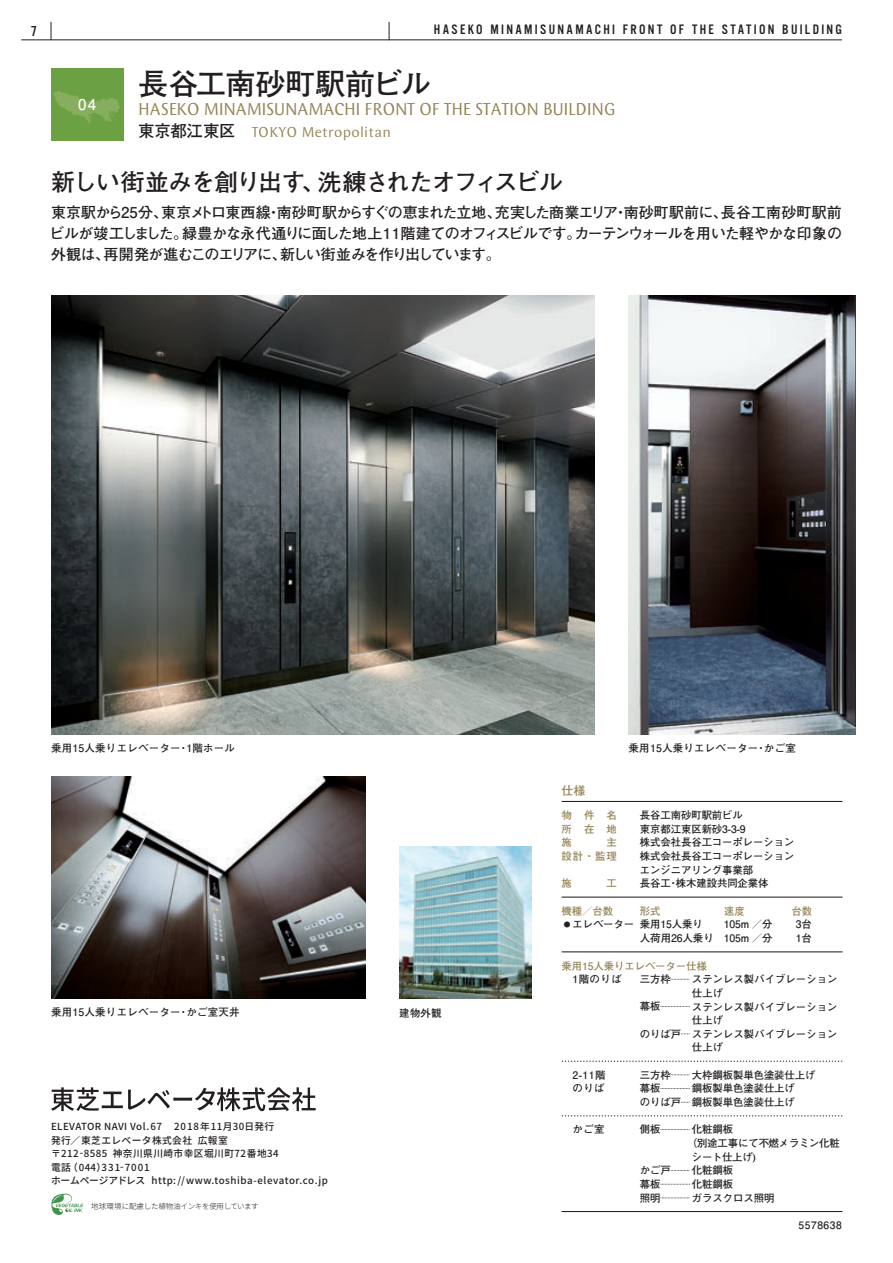
<style>
.page{position:relative;width:893px;height:1263px;background:#fff}
.page>*{position:absolute;margin:0;border:0;box-sizing:border-box;transform-origin:0 0}
.t1{font:700 30px "Futo Go B101 Pro";letter-spacing:-.01em;color:#231f20}
.t2{font:700 24px "Futo Go B101 Pro";letter-spacing:-.05em;color:#231f20}
.t3{font:18px "Wunderlich";letter-spacing:-.02em;color:#948456}
.t4{font:700 15px/21px "Futo Go B101 Pro";letter-spacing:-.055em;color:#231f20;text-align:justify}
.t5{font:15px "Wunderlich";letter-spacing:.02em;color:#948456}
.t6{font:700 15px "Futo Go B101 Pro";color:#fff}
.t7{font:15px "Alternate Gothic EF No Three";color:#231f20}
.t8{font:14.25px "Alternate Gothic EF No Three";letter-spacing:.16em;color:#231f20}
.t9{font:700 11.85px "Futo Go B101 Pro";color:#948456}
.t10{font:700 10.5px "Futo Go B101 Pro";letter-spacing:.02em;color:#231f20}
.t11{font:700 10.5px "Futo Go B101 Pro";letter-spacing:-.01em;color:#231f20}
.t12{font:700 10.35px/13.6px "Futo Go B101 Pro";letter-spacing:-.01em;color:#231f20}
.t13{font:700 10.35px "Futo Go B101 Pro";letter-spacing:-.01em;color:#948456}
.t14{font:700 10.35px "Futo Go B101 Pro";letter-spacing:-.03em;color:#231f20}
.t15{font:700 10.2px "Futo Go B101 Pro";letter-spacing:.06em;color:#231f20}
.t16{font:500 9.75px/13.5px "Toshiba Sans JP";letter-spacing:.04em;color:#231f20}
.t17{font:300 7.5px "Toshiba Sans JP";letter-spacing:-.02em;color:#231f20}
.s1{font-family:"Futo Go B101 Pro";font-weight:700;font-size:16.5px;color:#231f20}
.s2{font-size:6.75px}
.s3{font-size:10.35px}
</style>
<div class="page">
<svg style="left:51px;top:22px;width:1px;height:17px"></svg>
<hr style="left:21px;top:39px;width:821px;height:1px;background:#231f20">
<svg style="left:389px;top:22px;width:1px;height:18px"></svg>
<img style="left:629px;top:296px;width:226px;height:438px">
<img style="left:51px;top:296px;width:544px;height:438px">
<img style="left:51px;top:777px;width:314px;height:222px">
<img style="left:399px;top:847px;width:132px;height:152px">
<div style="left:51px;top:68px;width:72px;height:72px;background:#6ba043"></div>
<svg style="left:53px;top:90px;width:67px;height:34px"></svg>
<svg style="left:51px;top:1087px;width:265px;height:24px"></svg>
<hr style="left:562px;top:801px;width:280px;height:1px;background:#231f20">
<hr style="left:562px;top:896px;width:280px;height:2px;background:#231f20">
<hr style="left:562px;top:951px;width:280px;height:1px;background:#231f20">
<svg style="left:671px;top:979px;width:18px;height:1px"></svg>
<svg style="left:661px;top:1006px;width:29px;height:1px"></svg>
<svg style="left:562px;top:1061px;width:280px;height:1px"></svg>
<svg style="left:671px;top:1074px;width:18px;height:1px"></svg>
<svg style="left:661px;top:1088px;width:29px;height:1px"></svg>
<svg style="left:562px;top:1115px;width:280px;height:1px"></svg>
<svg style="left:661px;top:1129px;width:28px;height:1px"></svg>
<svg style="left:671px;top:1170px;width:18px;height:1px"></svg>
<svg style="left:661px;top:1184px;width:29px;height:1px"></svg>
<svg style="left:661px;top:1197px;width:28px;height:1px"></svg>
<hr style="left:562px;top:1211px;width:280px;height:1px;background:#231f20">
<svg style="left:51px;top:1194px;width:32px;height:21px"></svg>
<h3 class="t7" style="left:31px;top:23px;width:8px">7</h3>
<h3 class="t8" style="left:434px;top:22px;width:409px">HASEKO MINAMISUNAMACHI FRONT OF THE STATION BUILDING</h3>
<h1 class="t1" style="left:138px;top:59px;width:294px">長谷工南砂町駅前ビル</h1>
<h3 class="t3" style="left:138px;top:99px;width:479px">HASEKO MINAMISUNAMACHI FRONT OF THE STATION BUILDING</h3>
<h3 class="t5" style="left:138px;top:123px;width:254px"><span class="s1">東京都江東区　</span>TOKYO Metropolitan</h3>
<h2 class="t2" style="left:51px;top:163px;width:514px">新しい街並みを創り出す、洗練されたオフィスビル</h2>
<h3 class="t4" style="left:50px;top:200px;width:794px">東京駅から25分、東京メトロ東西線・南砂町駅からすぐの恵まれた立地、充実した商業エリア・南砂町駅前に、長谷工南砂町駅前ビルが竣工しました。緑豊かな永代通りに面した地上11階建てのオフィスビルです。カーテンウォールを用いた軽やかな印象の外観は、再開発が進むこのエリアに、新しい街並みを作り出しています。</h3>
<h3 class="t6" style="left:78px;top:92px;width:20px">04</h3>
<p class="t10" style="left:51px;top:740px;width:186px">乗用15人乗りエレベーター・1階ホール</p>
<p class="t10" style="left:629px;top:740px;width:169px">乗用15人乗りエレベーター・かご室</p>
<p class="t9" style="left:562px;top:781px;width:25px">仕様</p>
<p class="t13" style="left:562px;top:807px;width:57px">物件名</p>
<p class="t12" style="left:640px;top:807px;width:105px">長谷工南砂町駅前ビル</p>
<p class="t13" style="left:562px;top:820px;width:57px">所在地</p>
<p class="t12" style="left:640px;top:821px;width:107px">東京都江東区新砂3-3-9</p>
<p class="t13" style="left:562px;top:834px;width:12px">施</p>
<p class="t13" style="left:606px;top:834px;width:12px">主</p>
<p class="t12" style="left:640px;top:834px;width:156px">株式会社長谷工コーポレーション</p>
<p class="t13" style="left:562px;top:848px;width:57px">設計・監理</p>
<p class="t12" style="left:640px;top:848px;width:156px">株式会社長谷工コーポレーションエンジニアリング事業部</p>
<p class="t13" style="left:562px;top:875px;width:12px">施</p>
<p class="t13" style="left:606px;top:875px;width:12px">工</p>
<p class="t12" style="left:640px;top:875px;width:130px">長谷工・株木建設共同企業体</p>
<p class="t13" style="left:562px;top:902px;width:53px">機種／台数</p>
<p class="t13" style="left:640px;top:902px;width:22px">形式</p>
<p class="t13" style="left:724px;top:902px;width:22px">速度</p>
<p class="t13" style="left:791px;top:902px;width:22px">台数</p>
<p class="t12" style="left:564px;top:916px;width:141px"><span class="s2">●</span> エレベーター乗用15人乗り</p>
<p class="t12" style="left:724px;top:916px;width:50px">105m ／分</p>
<p class="t12" style="left:796px;top:916px;width:18px">3台</p>
<p class="t11" style="left:640px;top:930px;width:134px">人荷用26人乗り <span class="s3">105m ／分</span></p>
<p class="t12" style="left:796px;top:930px;width:18px">1台</p>
<p class="t13" style="left:562px;top:957px;width:147px">乗用15人乗りエレベーター仕様</p>
<p class="t12" style="left:572px;top:971px;width:51px">1階のりば</p>
<p class="t12" style="left:640px;top:971px;width:32px">三方枠</p>
<p class="t12" style="left:692px;top:971px;width:147px">ステンレス製バイブレーション仕上げ</p>
<p class="t12" style="left:640px;top:998px;width:22px">幕板</p>
<p class="t12" style="left:692px;top:998px;width:147px">ステンレス製バイブレーション</p>
<p class="t12" style="left:692px;top:1012px;width:33px">仕上げ</p>
<p class="t12" style="left:640px;top:1026px;width:199px">のりば戸 ステンレス製バイブレーション</p>
<p class="t12" style="left:692px;top:1039px;width:33px">仕上げ</p>
<p class="t12" style="left:572px;top:1067px;width:35px">2-11階のりば</p>
<p class="t12" style="left:640px;top:1067px;width:32px">三方枠</p>
<p class="t12" style="left:692px;top:1067px;width:125px">大枠鋼板製単色塗装仕上げ</p>
<p class="t10" style="left:51px;top:1004px;width:190px">乗用15人乗りエレベーター・かご室天井</p>
<p class="t10" style="left:399px;top:1004px;width:44px">建物外観</p>
<p class="t12" style="left:640px;top:1080px;width:157px;text-align:right">鋼板製単色塗装仕上げ<br>のりば戸 鋼板製単色塗装仕上げ</p>
<p class="t12" style="left:640px;top:1080px;width:22px">幕板</p>
<p class="t16" style="left:51px;top:1120px;width:278px">ELEVATOR NAVI Vol.67　 2018年11月30日発行<br>発行／東芝エレベータ株式会社 広報室<br>〒212-8585 神奈川県川崎市幸区堀川町72番地34<br>電話（044）331-7001<br>ホームページアドレス　http://www.toshiba-elevator.co.jp</p>
<p class="t17" style="left:91px;top:1202px;width:169px">地球環境に配慮した植物油インキを使用しています</p>
<p class="t12" style="left:572px;top:1121px;width:34px">かご室</p>
<p class="t12" style="left:640px;top:1121px;width:22px">側板</p>
<p class="t12" style="left:692px;top:1121px;width:43px">化粧鋼板</p>
<p class="t14" style="left:687px;top:1135px;width:155px">（別途工事にて不燃メラミン化粧</p>
<p class="t12" style="left:692px;top:1149px;width:65px">シート仕上げ)</p>
<p class="t12" style="left:640px;top:1162px;width:32px">かご戸</p>
<p class="t12" style="left:692px;top:1162px;width:43px">化粧鋼板</p>
<p class="t12" style="left:640px;top:1176px;width:22px">幕板</p>
<p class="t12" style="left:692px;top:1176px;width:43px">化粧鋼板</p>
<p class="t12" style="left:640px;top:1190px;width:22px">照明</p>
<p class="t12" style="left:692px;top:1190px;width:84px">ガラスクロス照明</p>
<p class="t15" style="left:798px;top:1217px;width:45px">5578638</p>
</div>
